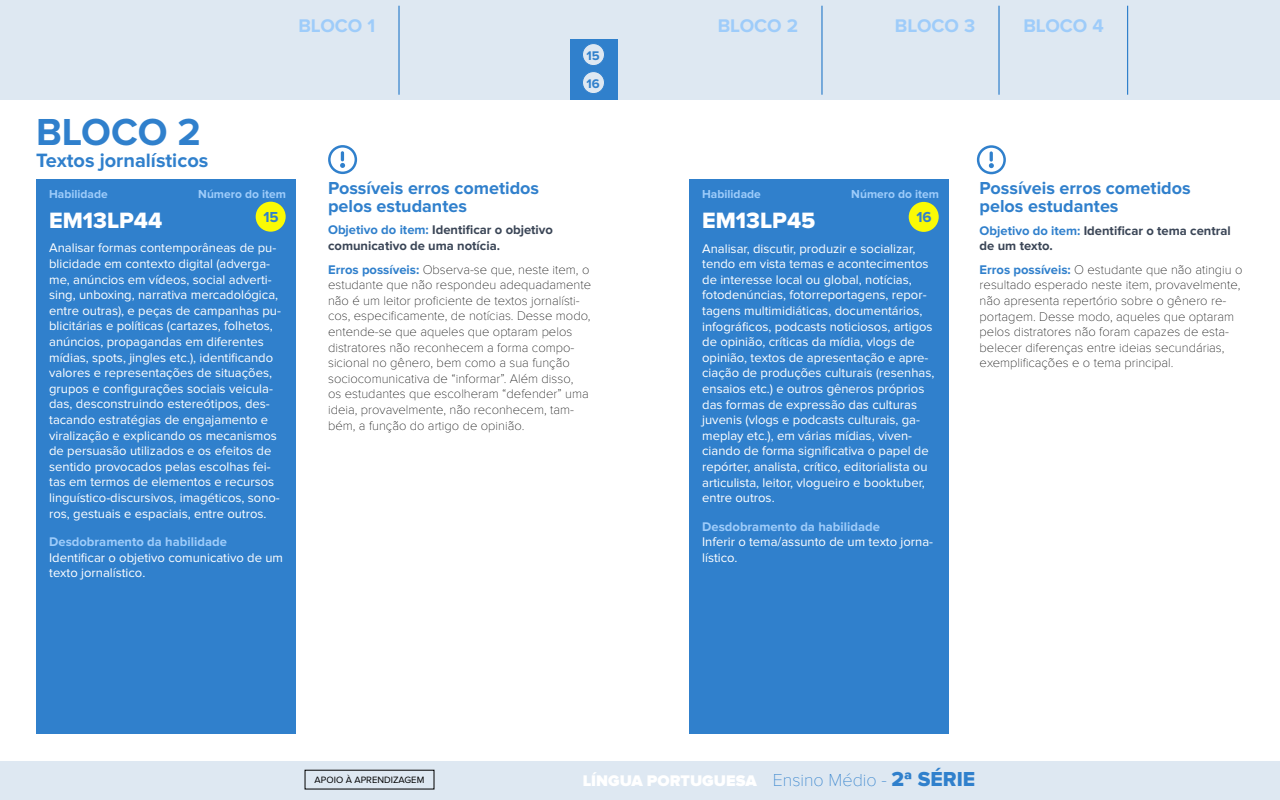
<style>
.page{position:relative;width:1280px;height:800px;background:#fff}
.page>*{position:absolute;margin:0;border:0;box-sizing:border-box;transform-origin:0 0}
.t1{font:700 39px "Proxima Nova";color:#3080cc}
.t2{font:23px "Proxima Nova Extrabld";color:#fff}
.t3{font:700 20px "Proxima Nova";color:#3080cc}
.t4{font:700 19px "Proxima Nova";color:#9eccfa}
.t5{font:700 18px/18px "Proxima Nova";color:#3080cc}
.t6{font:900 16px "Proxima Nova";color:#fff}
.t7{font:700 15px "Proxima Nova";color:#3080cc}
.t8{font:13px/15.6px "Proxima Nova";color:#fff}
.t9{font:100 13px/15.6px "Proxima Nova T";color:#000}
.t10{font:700 13px/15.6px "Proxima Nova";color:#3a4556}
.t11{font:700 13px "Proxima Nova";color:#9eccfa}
.t12{font:700 13px/28px "Proxima Nova";color:#3080cc}
.t13{font:700 12px "Proxima Nova";color:#9eccfa}
.t14{font:9.5px "Proxima Nova";color:#000}
.s1{color:#3080cc}
.s2{font-family:"Proxima Nova";font-weight:700;color:#3080cc}
.s3{font-family:"Proxima Nova T";font-weight:100;font-size:18px;color:#3080cc}
.s4{font-family:"Proxima Nova Extrabld";font-weight:400;font-size:21px;color:#3080cc}
</style>
<div class="page">
<div style="left:0;top:761px;width:1280px;height:39px;background:#dee8f2"></div>
<div style="left:0;top:0;width:1280px;height:100px;background:#dee8f2"></div>
<hr style="left:398px;top:6px;width:2px;height:89px;background:#3080cc">
<hr style="left:821px;top:6px;width:2px;height:89px;background:#3080cc">
<hr style="left:998px;top:6px;width:2px;height:89px;background:#3080cc">
<hr style="left:1127px;top:6px;width:1px;height:89px;background:#3080cc">
<div style="left:570px;top:39px;width:48px;height:61px;background:#3080cc"></div>
<div style="left:583px;top:44px;width:22px;height:22px;background:#dee8f2;border-radius:50%"></div>
<div style="left:582px;top:43px;width:23px;height:23px;border:1px solid #3080cc;border-radius:50%"></div>
<div style="left:583px;top:72px;width:22px;height:22px;background:#dee8f2;border-radius:50%"></div>
<div style="left:582px;top:71px;width:23px;height:23px;border:1px solid #3080cc;border-radius:50%"></div>
<div style="left:36px;top:180px;width:260px;height:554px;background:#3080cc"></div>
<div style="left:256px;top:202px;width:30px;height:30px;background:#fafa05;border-radius:50%"></div>
<svg style="left:340px;top:151px;width:5px;height:17px"></svg>
<div style="left:328px;top:145px;width:29px;height:29px;border:2px solid #3080cc;border-radius:50%"></div>
<div style="left:689px;top:180px;width:260px;height:554px;background:#3080cc"></div>
<div style="left:909px;top:202px;width:30px;height:30px;background:#fafa05;border-radius:50%"></div>
<svg style="left:989px;top:151px;width:5px;height:17px"></svg>
<div style="left:977px;top:145px;width:29px;height:29px;border:2px solid #3080cc;border-radius:50%"></div>
<h1 class="t1" style="left:36px;top:110px;width:167px">BLOCO 2</h1>
<h3 class="t3" style="left:36px;top:149px;width:174px">Textos jornalísticos</h3>
<h3 class="t4" style="left:298px;top:15px;width:78px">BLOCO 1</h3>
<h3 class="t4" style="left:718px;top:15px;width:82px">BLOCO 2</h3>
<h3 class="t4" style="left:895px;top:15px;width:82px">BLOCO 3</h3>
<h3 class="t4" style="left:1023px;top:15px;width:82px">BLOCO 4</h3>
<p class="t12" style="left:586px;top:42px;width:15px">15<br>16</p>
<p class="t13" style="left:198px;top:187px;width:89px">Número do item</p>
<h3 class="t5" style="left:328px;top:179px;width:213px">Possíveis erros cometidos pelos estudantes</h3>
<p class="t10" style="left:328px;top:223px;width:226px"><span class="s1">Objetivo do item:</span> Identificar o objetivo comunicativo de uma notícia.</p>
<p class="t9" style="left:328px;top:262px;width:265px"><span class="s2">Erros possíveis:</span> Observa-se que, neste item, o estudante que não respondeu adequadamente não é um leitor proficiente de textos jornalísti&shy;cos, especificamente, de notícias. Desse modo, entende-se que aqueles que optaram pelos distratores não reconhecem a forma compo&shy;sicional no gênero, bem como a sua função sociocomunicativa de “informar”. Além disso,<br>os estudantes que escolheram “defender” uma ideia, provavelmente, não reconhecem, tam&shy;bém, a função do artigo de opinião.</p>
<p class="t13" style="left:49px;top:187px;width:60px">Habilidade</p>
<h2 class="t2" style="left:49px;top:207px;width:115px">EM13LP44</h2>
<p class="t8" style="left:49px;top:240px;width:233px">Analisar formas contemporâneas de pu&shy;blicidade em contexto digital (adverga&shy;me, anúncios em vídeos, social adverti&shy;sing, unboxing, narrativa mercadológica, entre outras), e peças de campanhas pu&shy;blicitárias e políticas (cartazes, folhetos, anúncios, propagandas em diferentes mídias, spots, jingles etc.), identificando valores e representações de situações, grupos e configurações sociais veicula&shy;das, desconstruindo estereótipos, des&shy;tacando estratégias de engajamento e viralização e explicando os mecanismos de persuasão utilizados e os efeitos de sentido provocados pelas escolhas fei&shy;tas em termos de elementos e recursos linguístico-discursivos, imagéticos, sono&shy;ros, gestuais e espaciais, entre outros.</p>
<p class="t11" style="left:49px;top:534px;width:179px">Desdobramento da habilidade</p>
<p class="t8" style="left:49px;top:550px;width:235px">Identificar o objetivo comunicativo de um texto jornalístico.</p>
<p class="t7" style="left:263px;top:208px;width:17px">15</p>
<p class="t13" style="left:851px;top:187px;width:89px">Número do item</p>
<h3 class="t5" style="left:980px;top:179px;width:213px">Possíveis erros cometidos pelos estudantes</h3>
<p class="t10" style="left:980px;top:223px;width:253px"><span class="s1">Objetivo do item:</span> Identificar o tema central de um texto.</p>
<p class="t9" style="left:980px;top:262px;width:264px"><span class="s2">Erros possíveis:</span> O estudante que não atingiu o resultado esperado neste item, provavelmente, não apresenta repertório sobre o gênero re&shy;portagem. Desse modo, aqueles que optaram pelos distratores não foram capazes de esta&shy;belecer diferenças entre ideias secundárias, exemplificações e o tema principal.</p>
<p class="t13" style="left:702px;top:187px;width:60px">Habilidade</p>
<h2 class="t2" style="left:702px;top:207px;width:115px">EM13LP45</h2>
<p class="t8" style="left:702px;top:241px;width:234px">Analisar, discutir, produzir e socializar, tendo em vista temas e acontecimentos de interesse local ou global, notícias, fotodenúncias, fotorreportagens, repor&shy;tagens multimidiáticas, documentários, infográficos, podcasts noticiosos, artigos de opinião, críticas da mídia, vlogs de opinião, textos de apresentação e apre&shy;ciação de produções culturais (resenhas, ensaios etc.) e outros gêneros próprios das formas de expressão das culturas juvenis (vlogs e podcasts culturais, ga&shy;meplay etc.), em várias mídias, viven&shy;ciando de forma significativa o papel de repórter, analista, crítico, editorialista ou articulista, leitor, vlogueiro e booktuber, entre outros.</p>
<p class="t11" style="left:702px;top:519px;width:179px">Desdobramento da habilidade</p>
<p class="t8" style="left:702px;top:534px;width:232px">Inferir o tema/assunto de um texto jorna&shy;lístico.</p>
<p class="t7" style="left:916px;top:209px;width:17px">16</p>
<p class="t14" style="left:315px;top:775px;width:111px">APOIO À APRENDIZAGEM</p>
<p class="t6" style="left:583px;top:771px;width:394px">LÍNGUA PORTUGUESA <span class="s3">Ensino Médio -</span> <span class="s4">2ª SÉRIE</span></p>
</div>
